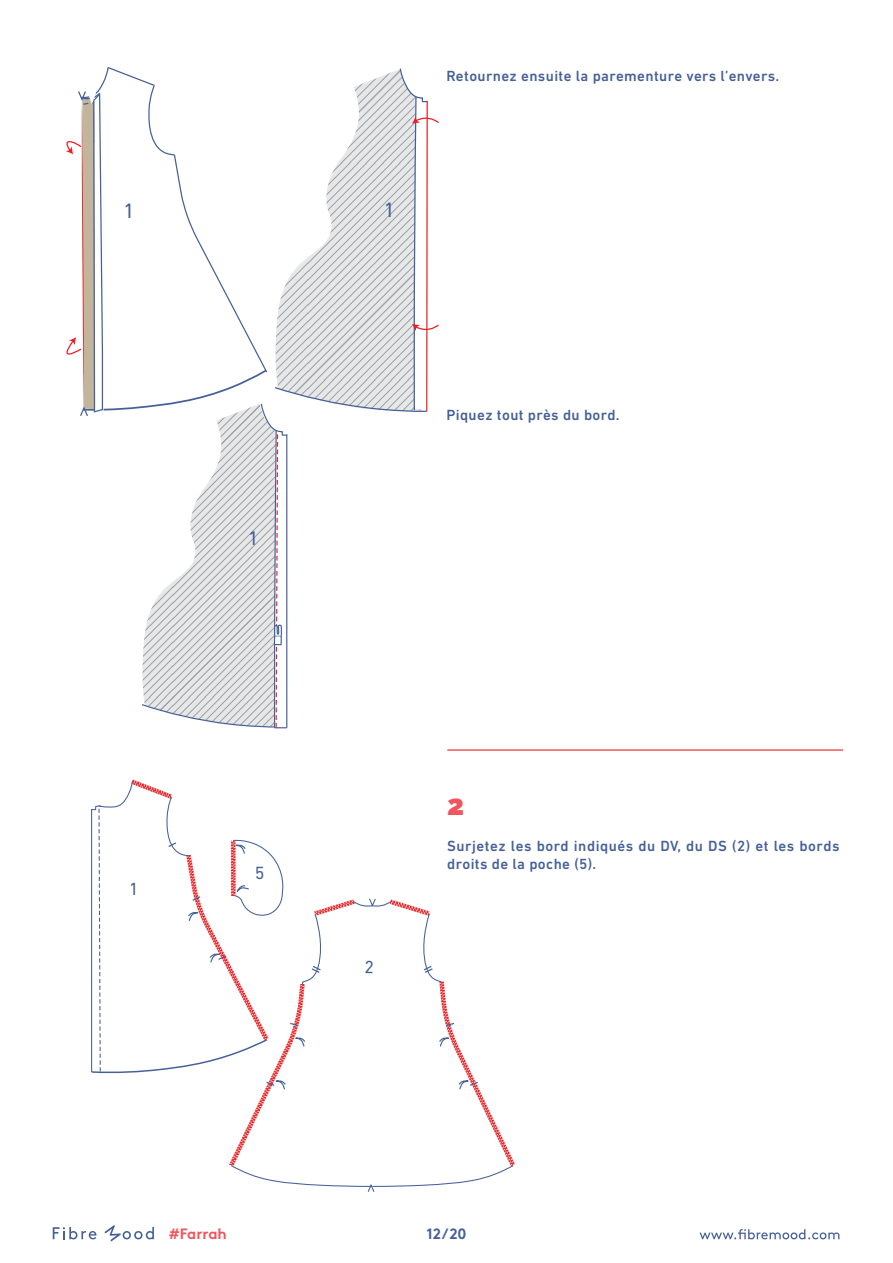
<style>
.page{position:relative;width:893px;height:1263px;background:#fff}
.page>*{position:absolute;margin:0;border:0;box-sizing:border-box;transform-origin:0 0}
.t1{font:900 28.5px "Raleway";color:#f0565d}
.t2{font:21.3px "DIN Next LT Pro";color:#466199}
.t3{font:20.1px "DIN Next LT Pro";color:#466199}
.t4{font:18px "DIN Next LT Pro";color:#466199}
.t5{font:500 15px/18px "DIN Next LT Pro";letter-spacing:.025em;color:#456099}
.t6{font:700 15px "Brown";color:#f0565d}
.t7{font:700 15px "Brown";color:#456099}
</style>
<div class="page">
<svg style="left:699px;top:1229px;width:140px;height:10px"></svg>
<svg style="left:53px;top:1227px;width:44px;height:12px"></svg>
<svg style="left:104px;top:1225px;width:50px;height:16px"></svg>
<svg style="left:66px;top:67px;width:373px;height:662px"></svg>
<hr style="left:447px;top:749px;width:396px;height:2px;background:#f0565d">
<svg style="left:91px;top:779px;width:424px;height:413px"></svg>
<h2 class="t2" style="left:124px;top:199px;width:13px">1</h2>
<h2 class="t2" style="left:384px;top:198px;width:13px">1</h2>
<p class="t5" style="left:446px;top:67px;width:334px">Retournez ensuite la parementure vers l’envers.</p>
<h3 class="t3" style="left:248px;top:526px;width:12px">1</h3>
<p class="t5" style="left:446px;top:405px;width:175px">Piquez tout près du bord.</p>
<p class="t4" style="left:129px;top:879px;width:11px">1</p>
<p class="t4" style="left:255px;top:862px;width:11px">5</p>
<h1 class="t1" style="left:447px;top:788px;width:19px">2</h1>
<p class="t5" style="left:447px;top:837px;width:394px">Surjetez les bord indiqués du DV, du DS (2) et les bords droits de la poche (5).</p>
<p class="t6" style="left:169px;top:1222px;width:60px">#Farrah</p>
<p class="t7" style="left:426px;top:1221px;width:42px">12/20</p>
</div>
